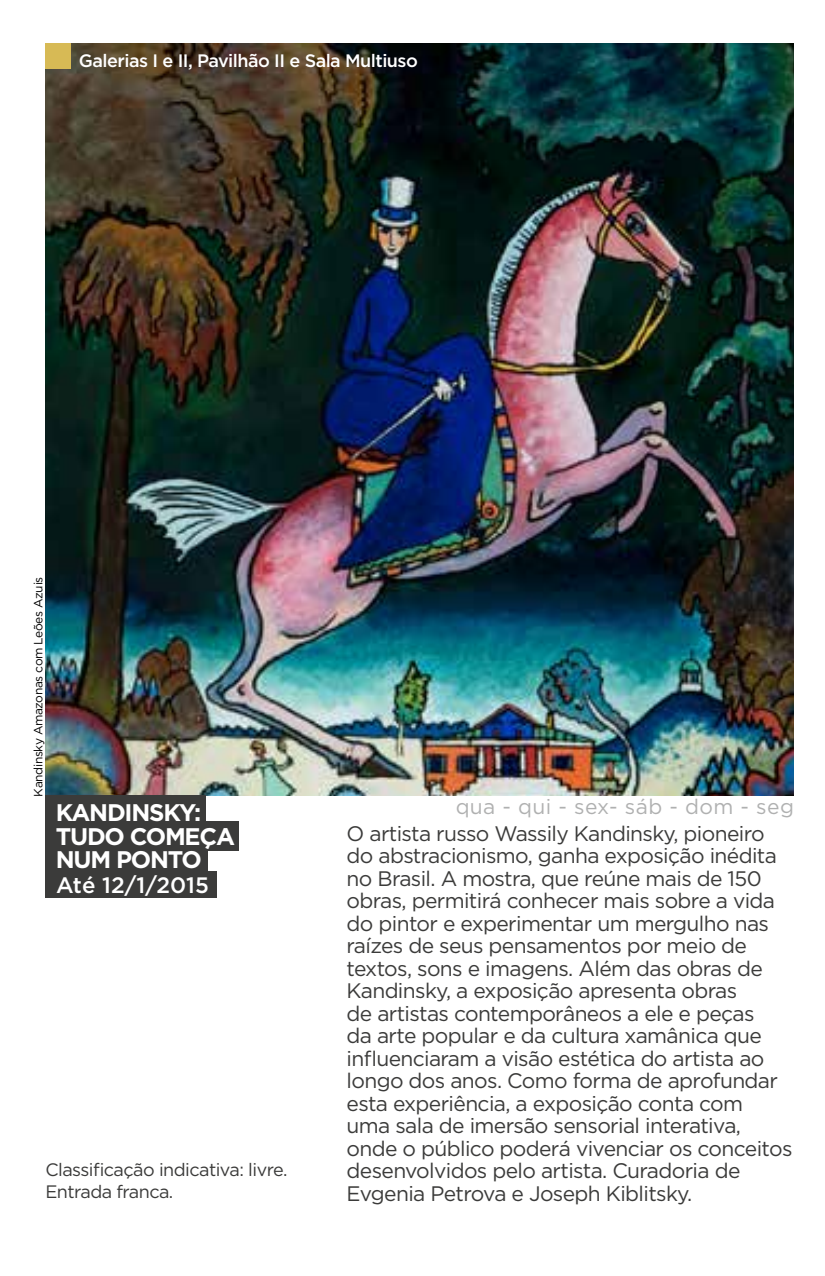
<style>
.page{position:relative;width:825px;height:1276px;background:#fff}
.page>*{position:absolute;margin:0;border:0;box-sizing:border-box;transform-origin:0 0}
.t1{font:700 24px/23.7px "Gotham";letter-spacing:-.05em;color:#fff}
.t2{font:500 22.2px "Gotham";color:#fff}
.t3{font:21px/22.5px "Gotham";letter-spacing:-.03em;color:#3b3b3a}
.t4{font:21px "Gotham";letter-spacing:.02em;color:#9c9d9d}
.t5{font:18px/22.5px "Gotham";letter-spacing:-.03em;color:#3b3b3a}
.t6{font:500 18px "Gotham";letter-spacing:-.03em;color:#fff}
.t7{font:12px "Gotham";letter-spacing:-.03em;color:#000}
</style>
<div class="page">
<img style="left:45px;top:43px;width:749px;height:752px">
<div style="left:45px;top:795px;width:161px;height:29px;background:#3b3b3a"></div>
<div style="left:45px;top:821px;width:194px;height:29px;background:#3b3b3a"></div>
<div style="left:45px;top:848px;width:163px;height:29px;background:#3b3b3a"></div>
<div style="left:45px;top:871px;width:171px;height:26px;background:#3b3b3a"></div>
<svg style="left:45px;top:43px;width:26px;height:26px"></svg>
<p class="t6" style="left:79px;top:51px;width:340px">Galerias I e II, Pavilhão II e Sala Multiuso</p>
<p class="t7" style="left:31px;top:796px;width:221px;rotate:-90deg">Kandinsky Amazonas com Leões Azuis</p>
<p class="t1" style="left:56px;top:800px;width:181px">KANDINSKY:<br>TUDO COMEÇA<br>NUM PONTO</p>
<p class="t2" style="left:56px;top:872px;width:154px">Até 12/1/2015</p>
<p class="t5" style="left:45px;top:1157px;width:243px">Classificação indicativa: livre.<br>Entrada franca.</p>
<p class="t4" style="left:455px;top:795px;width:340px">qua - qui - sex- sáb - dom - seg</p>
<p class="t3" style="left:347px;top:821px;width:447px">O artista russo Wassily Kandinsky, pioneiro do abstracionismo, ganha exposição inédita no Brasil. A mostra, que reúne mais de 150 obras, permitirá conhecer mais sobre a vida do pintor e experimentar um mergulho nas raízes de seus pensamentos por meio de textos, sons e imagens. Além das obras de Kandinsky, a exposição apresenta obras<br>de artistas contemporâneos a ele e peças<br>da arte popular e da cultura xamânica que influenciaram a visão estética do artista ao longo dos anos. Como forma de aprofundar esta experiência, a exposição conta com<br>uma sala de imersão sensorial interativa, onde o público poderá vivenciar os conceitos desenvolvidos pelo artista. Curadoria de Evgenia Petrova e Joseph Kiblitsky.</p>
</div>
